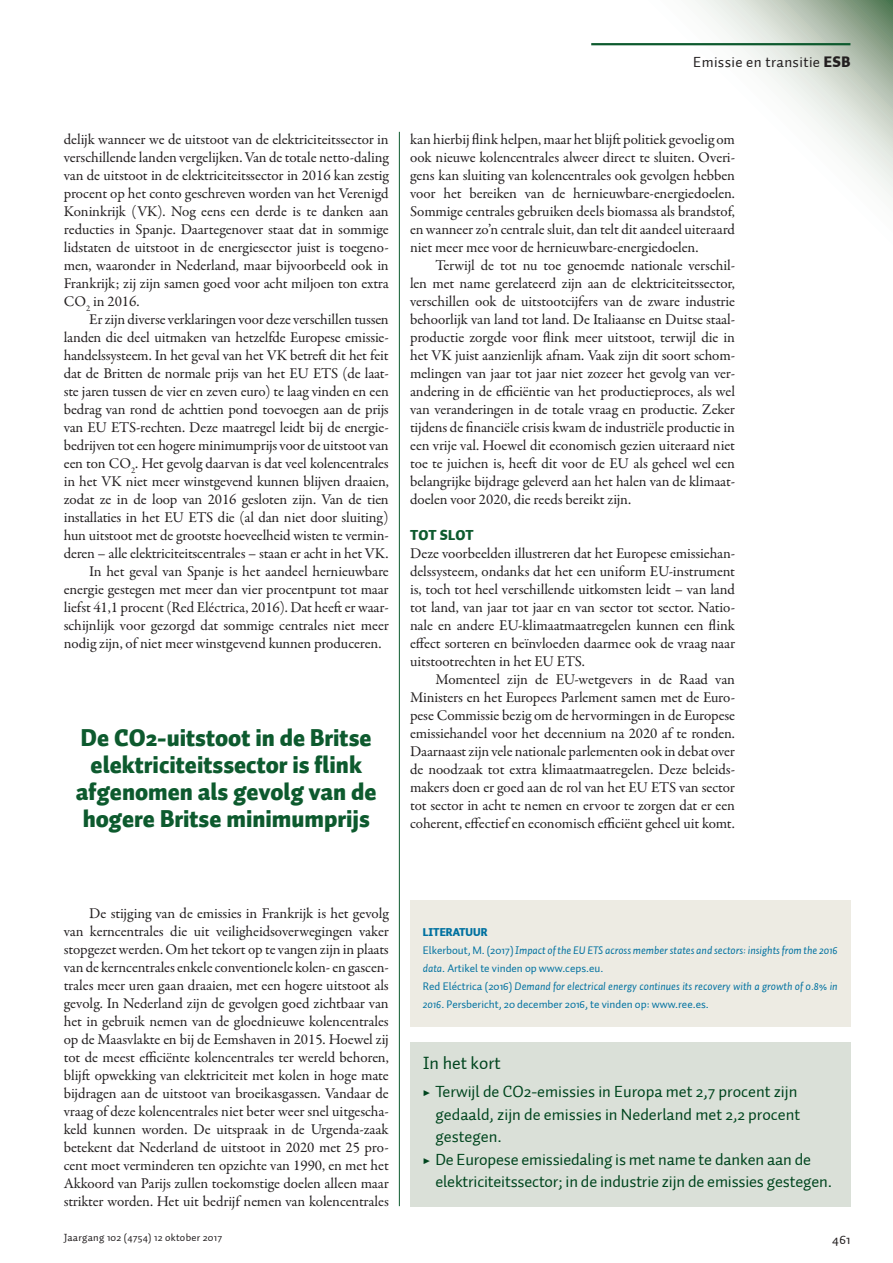
<style>
.page{position:relative;width:893px;height:1263px;background:#fff}
.page>*{position:absolute;margin:0;border:0;box-sizing:border-box;transform-origin:0 0}
.STRE_Streamer{font:900 24px/27px "Auto 1";color:#0d5a2e;text-align:center}
.KDK1_FiguurKop{font:18px "Auto 1";color:#00451e}
.t1{font:16.5px/22.5px "Auto 1";letter-spacing:-.01em;color:#00451e}
.PLAT_VervolgAlinea{font:15px/18px "Garamond Premr Pro";letter-spacing:-.005em;color:#231f20;text-align:justify}
.PLAT_EersteAlinea{font:15px/18px "Garamond Premr Pro";letter-spacing:-.005em;color:#231f20;text-align:justify}
.t2{font:15px "Auto 1";letter-spacing:.025em;color:#231f20}
.PTK1_Tussenkop{font:900 14.25px "Auto 1";letter-spacing:.01em;color:#0d5a2e}
.t3{font:13.5px "Auto 1";color:#231f20}
.KDPT_LiteratuurTekst{font:11.25px/18px "Auto 1";color:#0071a0}
.KDPT_LiteratuurTekst-2{font:italic 11.25px/18px "Auto 1";color:#0071a0}
.KDK1_LiteratuurKop{font:900 11.25px "Auto 1";color:#0071a0}
.t4{font:10.5px "Auto 1";letter-spacing:.025em;color:#231f20}
.s1{font-weight:900}
.s2{font-style:normal}
.s3{font-style:italic}
.s4{font-family:"Garamond Premr Pro";font-weight:700}
</style>
<div class="page">
<svg style="left:641px;top:0;width:252px;height:198px"></svg>
<hr style="left:591px;top:43px;width:259px;height:2px;background:#0d5a2e">
<div style="left:410px;top:1042px;width:440px;height:164px;background:#dae0d8"></div>
<div style="left:410px;top:900px;width:440px;height:126px;background:#edebe3"></div>
<hr style="left:399px;top:132px;width:1px;height:1074px;background:#0d5a2e">
<p class="t2" style="left:693px;top:53px;width:159px">Emissie en transitie <span class="s1">ESB</span></p>
<p class="PLAT_EersteAlinea" style="left:64px;top:131px;width:326px">delijk wanneer we de uitstoot van de elektriciteitssector in verschillende landen vergelijken. Van de totale netto-daling van de uitstoot in de elektriciteitssector in 2016 kan zestig procent op het conto geschreven worden van het Verenigd Koninkrijk (VK). Nog eens een derde is te danken aan reducties in Spanje. Daartegenover staat dat in sommige lidstaten de uitstoot in de energiesector juist is toegeno&shy;men, waaronder in Nederland, maar bijvoorbeeld ook in Frankrijk; zij zijn samen goed voor acht miljoen ton extra CO<sub>2</sub> in 2016.</p>
<p class="PLAT_VervolgAlinea" style="left:64px;top:311px;width:327px;text-indent:26px">Er zijn diverse verklaringen voor deze verschillen tussen landen die deel uitmaken van hetzelfde Europese emissie&shy;handelssysteem. In het geval van het VK betreft dit het feit dat de Britten de normale prijs van het EU ETS (de laat&shy;ste jaren tussen de vier en zeven euro) te laag vinden en een bedrag van rond de achttien pond toevoegen aan de prijs van EU ETS-rechten. Deze maatregel leidt bij de energie&shy;bedrijven tot een hogere minimumprijs voor de uitstoot van een ton CO<sub>2</sub>. Het gevolg daarvan is dat veel kolencentrales in het VK niet meer winstgevend kunnen blijven draaien, zodat ze in de loop van 2016 gesloten zijn. Van de tien installaties in het EU ETS die (al dan niet door sluiting) hun uitstoot met de grootste hoeveelheid wisten te vermin&shy;deren – alle elektriciteitscentrales – staan er acht in het VK.</p>
<p class="PLAT_VervolgAlinea" style="left:64px;top:563px;width:327px;text-indent:26px">In het geval van Spanje is het aandeel hernieuwbare energie gestegen met meer dan vier procentpunt tot maar liefst 41,1 procent (Red Eléctrica, 2016). Dat heeft er waar&shy;schijnlijk voor gezorgd dat sommige centrales niet meer nodig zijn, of niet meer winstgevend kunnen produceren.</p>
<p class="STRE_Streamer" style="left:76px;top:725px;width:302px">De CO2-uitstoot in de Britse elektriciteitssector is flink afgenomen als gevolg van de hogere Britse minimumprijs</p>
<p class="PLAT_VervolgAlinea" style="left:410px;top:131px;width:327px">kan hierbij flink helpen, maar het blijft politiek gevoelig om ook nieuwe kolencentrales alweer direct te sluiten. Overi&shy;gens kan sluiting van kolencentrales ook gevolgen hebben voor het bereiken van de hernieuwbare-energiedoelen.<br>Sommige centrales gebruiken deels biomassa als brandstof, en wanneer zo’n centrale sluit, dan telt dit aandeel uiteraard niet meer mee voor de hernieuwbare-energiedoelen.</p>
<p class="PLAT_VervolgAlinea" style="left:410px;top:257px;width:327px;text-indent:26px">Terwijl de tot nu toe genoemde nationale verschil&shy;len met name gerelateerd zijn aan de elektriciteitssector, verschillen ook de uitstootcijfers van de zware industrie behoorlijk van land tot land. De Italiaanse en Duitse staal&shy;productie zorgde voor flink meer uitstoot, terwijl die in het VK juist aanzienlijk afnam. Vaak zijn dit soort schom&shy;melingen van jaar tot jaar niet zozeer het gevolg van ver&shy;andering in de efficiëntie van het productieproces, als wel van veranderingen in de totale vraag en productie. Zeker tijdens de financiële crisis kwam de industriële productie in een vrije val. Hoewel dit economisch gezien uiteraard niet toe te juichen is, heeft dit voor de EU als geheel wel een belangrijke bijdrage geleverd aan het halen van de klimaat&shy;doelen voor 2020, die reeds bereikt zijn.</p>
<p class="PTK1_Tussenkop" style="left:410px;top:526px;width:65px">TOT SLOT</p>
<p class="PLAT_EersteAlinea" style="left:410px;top:545px;width:327px">Deze voorbeelden illustreren dat het Europese emissiehan&shy;delssysteem, ondanks dat het een uniform EU-instrument is, toch tot heel verschillende uitkomsten leidt – van land tot land, van jaar tot jaar en van sector tot sector. Natio&shy;nale en andere EU-klimaatmaatregelen kunnen een flink effect sorteren en beïnvloeden daarmee ook de vraag naar uitstootrechten in het EU ETS.</p>
<p class="PLAT_VervolgAlinea" style="left:410px;top:671px;width:326px;text-indent:26px">Momenteel zijn de EU-wetgevers in de Raad van Ministers en het Europees Parlement samen met de Euro&shy;pese Commissie bezig om de hervormingen in de Europese emissiehandel voor het decennium na 2020 af te ronden.<br>Daarnaast zijn vele nationale parlementen ook in debat over de noodzaak tot extra klimaatmaatregelen. Deze beleids&shy;makers doen er goed aan de rol van het EU ETS van sector tot sector in acht te nemen en ervoor te zorgen dat er een coherent, effectief en economisch efficiënt geheel uit komt.</p>
<p class="PLAT_VervolgAlinea" style="left:64px;top:905px;width:327px;text-indent:26px">De stijging van de emissies in Frankrijk is het gevolg van kerncentrales die uit veiligheidsoverwegingen vaker stopgezet werden. Om het tekort op te vangen zijn in plaats van de kerncentrales enkele conventionele kolen- en gascen&shy;trales meer uren gaan draaien, met een hogere uitstoot als gevolg. In Nederland zijn de gevolgen goed zichtbaar van het in gebruik nemen van de gloednieuwe kolencentrales op de Maasvlakte en bij de Eemshaven in 2015. Hoewel zij tot de meest efficiënte kolencentrales ter wereld behoren, blijft opwekking van elektriciteit met kolen in hoge mate bijdragen aan de uitstoot van broeikasgassen. Vandaar de vraag of deze kolencentrales niet beter weer snel uitgescha&shy;keld kunnen worden. De uitspraak in de Urgenda-zaak betekent dat Nederland de uitstoot in 2020 met 25 pro&shy;cent moet verminderen ten opzichte van 1990, en met het Akkoord van Parijs zullen toekomstige doelen alleen maar strikter worden. Het uit bedrijf nemen van kolencentrales</p>
<p class="t4" style="left:64px;top:1231px;width:160px">Jaargang 102 (4754) 12 oktober 2017</p>
<p class="KDK1_LiteratuurKop" style="left:423px;top:925px;width:66px">LITERATUUR</p>
<p class="KDPT_LiteratuurTekst-2" style="left:423px;top:941px;width:416px"><span class="s2">Elkerbout, M. (2017)</span> Impact of the EU ETS across member states and sectors: insights from the 2016 data<span class="s2">. Artikel te vinden op www.ceps.eu.</span></p>
<p class="KDPT_LiteratuurTekst" style="left:423px;top:977px;width:416px">Red Eléctrica (2016) <span class="s3">Demand for electrical energy continues its recovery with a growth of 0.8% in<br>2016</span>. Persbericht, 20 december 2016, te vinden op: www.ree.es.</p>
<p class="KDK1_FiguurKop" style="left:423px;top:1051px;width:80px">In het kort</p>
<p class="t1" style="left:435px;top:1080px;width:366px;text-indent:-13px"><span class="s4">▶</span> Terwijl de CO2-emissies in Europa met 2,7 procent zijn gedaald, zijn de emissies in Nederland met 2,2 procent gestegen.</p>
<p class="t1" style="left:435px;top:1148px;width:398px;text-indent:-13px"><span class="s4">▶</span> De Europese emissiedaling is met name te danken aan de elektriciteitssector; in de industrie zijn de emissies gestegen.</p>
<p class="t3" style="left:832px;top:1231px;width:20px">461</p>
</div>
